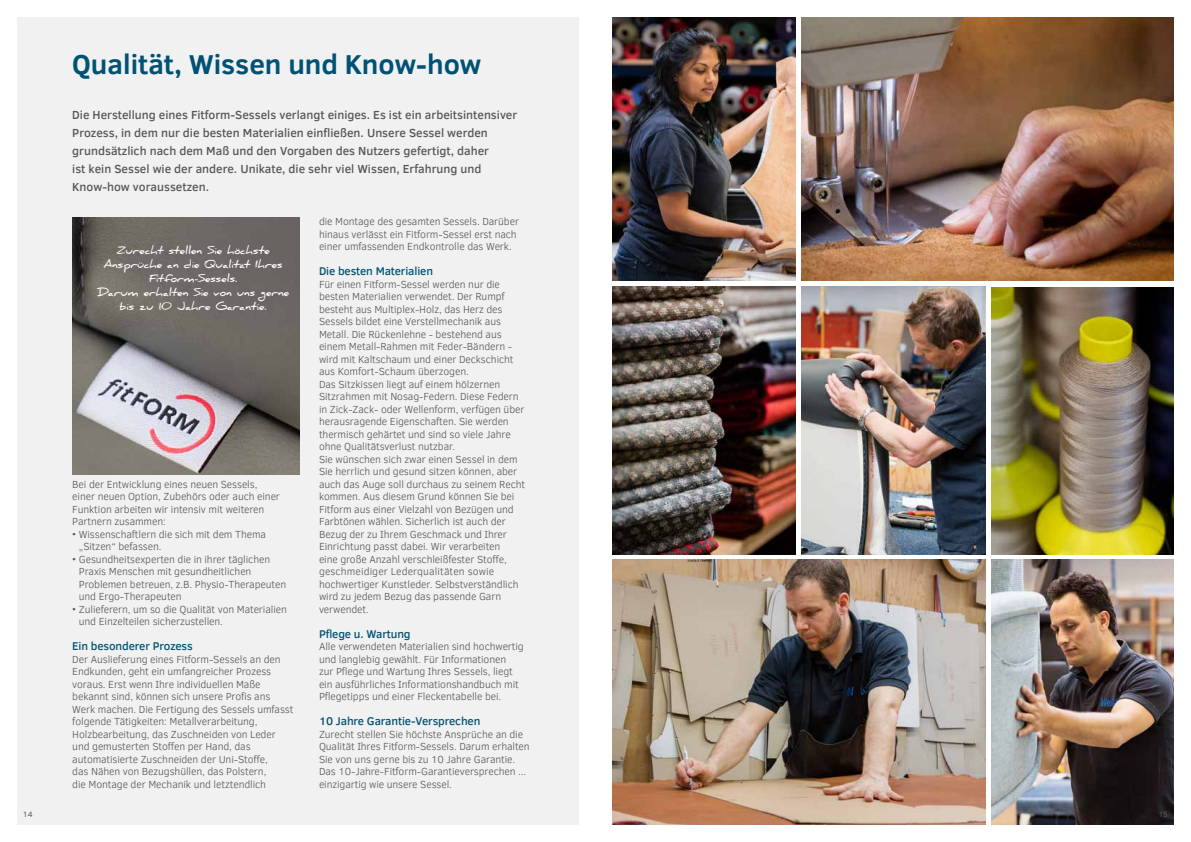
<style>
.page{position:relative;width:1191px;height:842px;background:#fff}
.page>*{position:absolute;margin:0;border:0;box-sizing:border-box;transform-origin:0 0}
.t1{font:700 28px "Clear Sans";color:#005274}
.t2{font:500 12px/18px "Clear Sans";color:#575756}
.t3{font:500 11.5px "Clear Sans";letter-spacing:-.01em;color:#005274}
.t4{font:300 10.5px/12.5px "Clear Sans";letter-spacing:-.01em;color:#575756}
.t5{font:700 10.5px/14px "Daniel";color:#fff;text-align:center}
.t6{font:8px "Clear Sans";color:#575756}
</style>
<div class="page">
<div style="left:17px;top:17px;width:562px;height:808px;background:#f1f1f1"></div>
<img style="left:72px;top:217px;width:227px;height:257px">
<img style="left:612px;top:17px;width:183px;height:264px">
<img style="left:991px;top:288px;width:183px;height:266px">
<img style="left:801px;top:17px;width:373px;height:264px">
<img style="left:612px;top:560px;width:373px;height:265px">
<img style="left:801px;top:286px;width:184px;height:268px">
<img style="left:991px;top:560px;width:183px;height:265px">
<img style="left:612px;top:286px;width:183px;height:268px">
<h1 class="t1" style="left:72px;top:44px;width:410px">Qualität, Wissen und Know-how</h1>
<p class="t2" style="left:72px;top:106px;width:446px">Die Herstellung eines Fitform-Sessels verlangt einiges. Es ist ein arbeitsintensiver Prozess, in dem nur die besten Materialien einfließen. Unsere Sessel werden grundsätzlich nach dem Maß und den Vorgaben des Nutzers gefertigt, daher<br>ist kein Sessel wie der andere. Unikate, die sehr viel Wissen, Erfahrung und Know-how voraussetzen.</p>
<p class="t5" style="left:97px;top:243px;width:193px">Zurecht stellen Sie höchste<br>Ansprüche an die Qualität Ihres<br>Fitform-Sessels.<br>Darum erhalten Sie von uns gerne bis zu 10 Jahre Garantie.</p>
<p class="t4" style="left:72px;top:478px;width:209px">Bei der Entwicklung eines neuen Sessels, einer neuen Option, Zubehörs oder auch einer Funktion arbeiten wir intensiv mit weiteren Partnern zusammen:</p>
<p class="t4" style="left:79px;top:528px;width:189px;text-indent:-7px">• Wissenschaftlern die sich mit dem Thema „Sitzen“ befassen.</p>
<p class="t4" style="left:79px;top:553px;width:209px;text-indent:-7px">• Gesundheitsexperten die in ihrer täglichen Praxis Menschen mit gesundheitlichen Problemen betreuen, z.B. Physio-Therapeuten und Ergo-Therapeuten</p>
<p class="t4" style="left:79px;top:603px;width:209px;text-indent:-7px">• Zulieferern, um so die Qualität von Materialien und Einzelteilen sicherzustellen.</p>
<p class="t3" style="left:72px;top:638px;width:122px">Ein besonderer Prozess</p>
<p class="t4" style="left:72px;top:653px;width:223px">Der Auslieferung eines Fitform-Sessels an den Endkunden, geht ein umfangreicher Prozess voraus. Erst wenn Ihre individuellen Maße bekannt sind, können sich unsere Profis ans Werk machen. Die Fertigung des Sessels umfasst folgende Tätigkeiten: Metallverarbeitung, Holzbearbeitung, das Zuschneiden von Leder und gemusterten Stoffen per Hand, das automatisierte Zuschneiden der Uni-Stoffe,<br>das Nähen von Bezugshüllen, das Polstern,<br>die Montage der Mechanik und letztendlich</p>
<p class="t4" style="left:319px;top:215px;width:202px">die Montage des gesamten Sessels. Darüber hinaus verlässt ein Fitform-Sessel erst nach einer umfassenden Endkontrolle das Werk.</p>
<p class="t3" style="left:319px;top:263px;width:116px">Die besten Materialien</p>
<p class="t4" style="left:319px;top:278px;width:208px">Für einen Fitform-Sessel werden nur die besten Materialien verwendet. Der Rumpf besteht aus Multiplex-Holz, das Herz des Sessels bildet eine Verstellmechanik aus Metall. Die Rückenlehne - bestehend aus einem Metall-Rahmen mit Feder-Bändern - wird mit Kaltschaum und einer Deckschicht aus Komfort-Schaum überzogen.<br>Das Sitzkissen liegt auf einem hölzernen Sitzrahmen mit Nosag-Federn. Diese Federn in Zick-Zack- oder Wellenform, verfügen über herausragende Eigenschaften. Sie werden thermisch gehärtet und sind so viele Jahre ohne Qualitätsverlust nutzbar.<br>Sie wünschen sich zwar einen Sessel in dem Sie herrlich und gesund sitzen können, aber auch das Auge soll durchaus zu seinem Recht kommen. Aus diesem Grund können Sie bei Fitform aus einer Vielzahl von Bezügen und Farbtönen wählen. Sicherlich ist auch der Bezug der zu Ihrem Geschmack und Ihrer Einrichtung passt dabei. Wir verarbeiten<br>eine große Anzahl verschleißfester Stoffe, geschmeidiger Lederqualitäten sowie hochwertiger Kunstleder. Selbstverständlich wird zu jedem Bezug das passende Garn verwendet.</p>
<p class="t3" style="left:319px;top:626px;width:93px">Pflege u. Wartung</p>
<p class="t4" style="left:319px;top:640px;width:206px">Alle verwendeten Materialien sind hochwertig und langlebig gewählt. Für Informationen<br>zur Pflege und Wartung Ihres Sessels, liegt ein ausführliches Informationshandbuch mit Pflegetipps und einer Fleckentabelle bei.</p>
<p class="t3" style="left:319px;top:713px;width:163px">10 Jahre Garantie-Versprechen</p>
<p class="t4" style="left:319px;top:728px;width:212px">Zurecht stellen Sie höchste Ansprüche an die Qualität Ihres Fitform-Sessels. Darum erhalten Sie von uns gerne bis zu 10 Jahre Garantie.<br>Das 10-Jahre-Fitform-Garantieversprechen ... einzigartig wie unsere Sessel.</p>
<p class="t6" style="left:23px;top:809px;width:11px">14</p>
<p class="t6" style="left:1158px;top:809px;width:11px">15</p>
</div>
